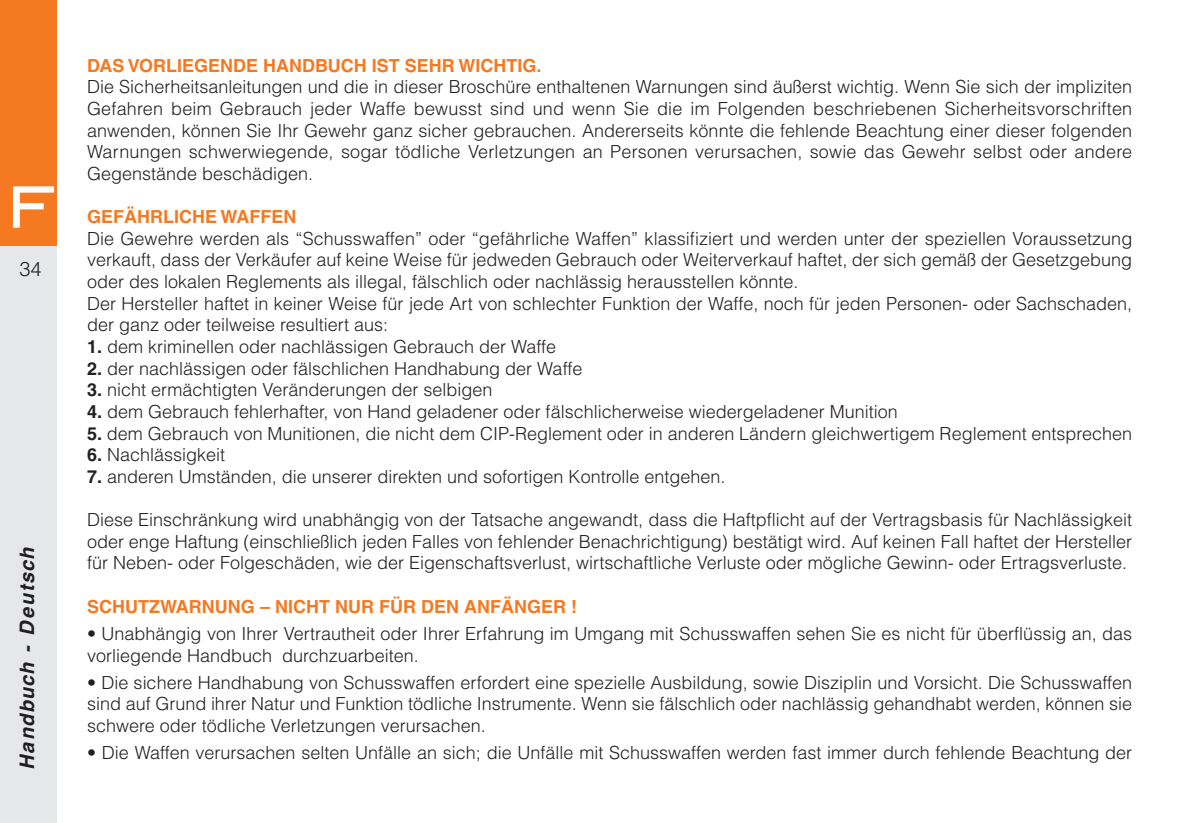
<style>
.page{position:relative;width:1191px;height:823px;background:#fff}
.page>*{position:absolute;margin:0;border:0;box-sizing:border-box;transform-origin:0 0}
.t1{font:20px "Helvetica Bold Oblique TT";letter-spacing:.085em;color:#231f20}
.t2{font:300 20px "Helvetica";color:#231f20}
.t3{font:300 18px/21.6px "Helvetica";color:#231f20;text-align:justify}
.t4{font:700 18px "Helvetica";color:#f47921}
.s1{font-weight:700}
</style>
<div class="page">
<div style="left:0;top:0;width:57px;height:248px;background:#f47921"></div>
<div style="left:0;top:246px;width:57px;height:576px;background:#e6e7e9"></div>
<img style="left:13px;top:186px;width:42px;height:42px">
<p class="t2" style="left:19px;top:262px;width:24px">34</p>
<p class="t1" style="left:20px;top:769px;width:224px;rotate:-90deg">Handbuch - Deutsch</p>
<p class="t4" style="left:87px;top:59px;width:456px">DAS VORLIEGENDE HANDBUCH IST SEHR WICHTIG.</p>
<p class="t3" style="left:87px;top:78px;width:1046px">Die Sicherheitsanleitungen und die in dieser Broschüre enthaltenen Warnungen sind äußerst wichtig. Wenn Sie sich der impliziten Gefahren beim Gebrauch jeder Waffe bewusst sind und wenn Sie die im Folgenden beschriebenen Sicherheitsvorschriften anwenden, können Sie Ihr Gewehr ganz sicher gebrauchen. Andererseits könnte die fehlende Beachtung einer dieser folgenden Warnungen schwerwiegende, sogar tödliche Verletzungen an Personen verursachen, sowie das Gewehr selbst oder andere Gegenstände beschädigen.</p>
<p class="t4" style="left:87px;top:210px;width:211px">GEFÄHRLICHE WAFFEN</p>
<p class="t3" style="left:87px;top:229px;width:1046px;text-align:left">Die Gewehre werden als “Schusswaffen” oder “gefährliche Waffen” klassifiziert und werden unter der speziellen Voraussetzung verkauft, dass der Verkäufer auf keine Weise für jedweden Gebrauch oder Weiterverkauf haftet, der sich gemäß der Gesetzgebung oder des lokalen Reglements als illegal, fälschlich oder nachlässig herausstellen könnte.<br>Der Hersteller haftet in keiner Weise für jede Art von schlechter Funktion der Waffe, noch für jeden Personen- oder Sachschaden, der ganz oder teilweise resultiert aus:</p>
<p class="t3" style="left:87px;top:337px;width:471px"><span class="s1">1.</span> dem kriminellen oder nachlässigen Gebrauch der Waffe</p>
<p class="t3" style="left:87px;top:359px;width:497px"><span class="s1">2.</span> der nachlässigen oder fälschlichen Handhabung der Waffe</p>
<p class="t3" style="left:87px;top:380px;width:407px"><span class="s1">3.</span> nicht ermächtigten Veränderungen der selbigen</p>
<p class="t3" style="left:87px;top:402px;width:812px"><span class="s1">4.</span> dem Gebrauch fehlerhafter, von Hand geladener oder fälschlicherweise wiedergeladener Munition</p>
<p class="t3" style="left:87px;top:424px;width:1046px"><span class="s1">5.</span> dem Gebrauch von Munitionen, die nicht dem CIP-Reglement oder in anderen Ländern gleichwertigem Reglement entsprechen</p>
<p class="t3" style="left:87px;top:445px;width:140px"><span class="s1">6.</span> Nachlässigkeit</p>
<p class="t3" style="left:87px;top:467px;width:640px"><span class="s1">7.</span> anderen Umständen, die unserer direkten und sofortigen Kontrolle entgehen.</p>
<p class="t3" style="left:87px;top:510px;width:1046px">Diese Einschränkung wird unabhängig von der Tatsache angewandt, dass die Haftpflicht auf der Vertragsbasis für Nachlässigkeit oder enge Haftung (einschließlich jeden Falles von fehlender Benachrichtigung) bestätigt wird. Auf keinen Fall haftet der Hersteller für Neben- oder Folgeschäden, wie der Eigenschaftsverlust, wirtschaftliche Verluste oder mögliche Gewinn- oder Ertragsverluste.</p>
<p class="t4" style="left:87px;top:599px;width:491px">SCHUTZWARNUNG – NICHT NUR FÜR DEN ANFÄNGER !</p>
<p class="t3" style="left:87px;top:624px;width:1046px">• Unabhängig von Ihrer Vertrautheit oder Ihrer Erfahrung im Umgang mit Schusswaffen sehen Sie es nicht für überflüssig an, das vorliegende Handbuch durchzuarbeiten.</p>
<p class="t3" style="left:87px;top:673px;width:1046px">• Die sichere Handhabung von Schusswaffen erfordert eine spezielle Ausbildung, sowie Disziplin und Vorsicht. Die Schusswaffen sind auf Grund ihrer Natur und Funktion tödliche Instrumente. Wenn sie fälschlich oder nachlässig gehandhabt werden, können sie schwere oder tödliche Verletzungen verursachen.</p>
<p class="t3" style="left:87px;top:743px;width:1046px">• Die Waffen verursachen selten Unfälle an sich; die Unfälle mit Schusswaffen werden fast immer durch fehlende Beachtung der</p>
</div>
